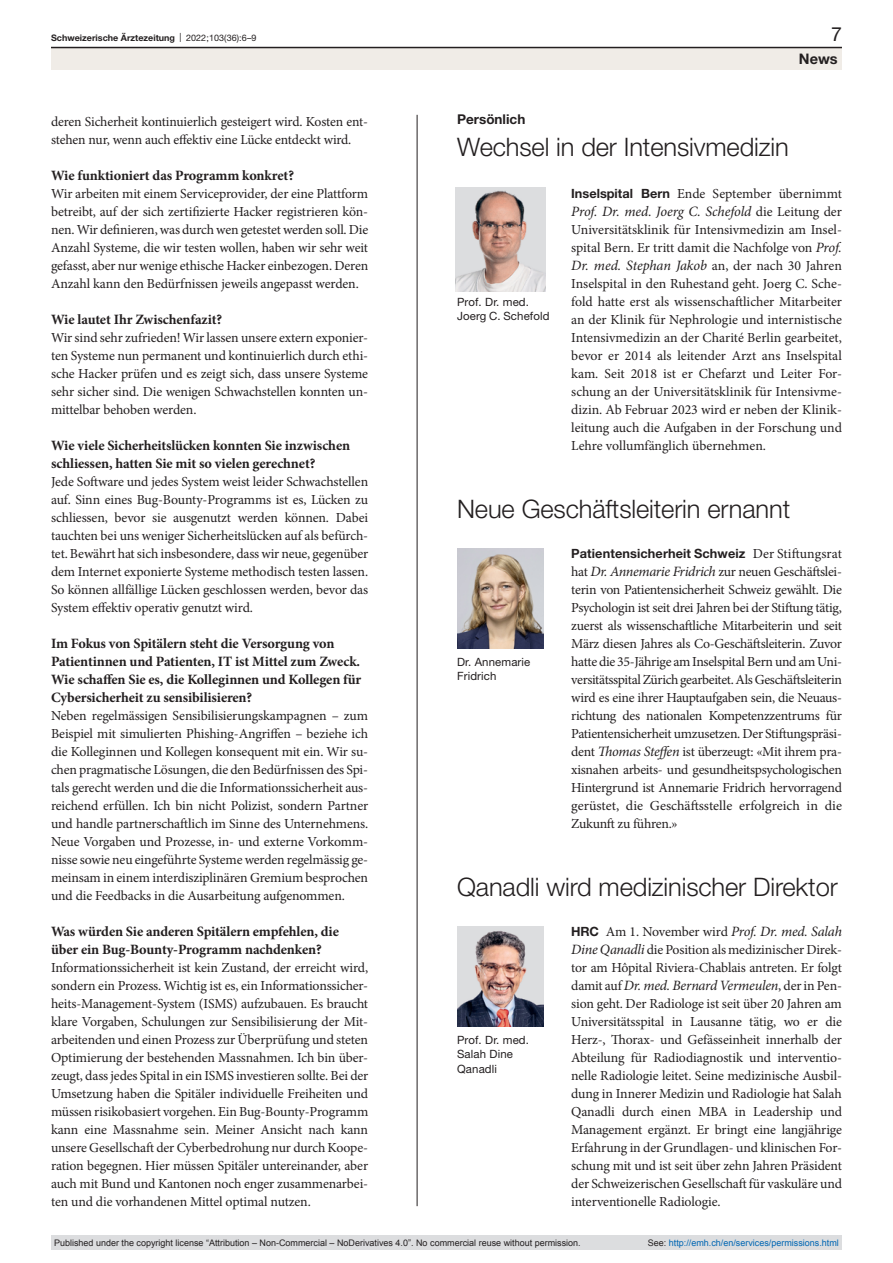
<style>
.page{position:relative;width:893px;height:1263px;background:#fff}
.page>*{position:absolute;margin:0;border:0;box-sizing:border-box;transform-origin:0 0}
.article-title-L17{font:300 25.5px "Helvetica Neue LT Pro";letter-spacing:-.005em;color:#231f20}
.t1{font:19.5px "Helvetica Neue LT Pro";color:#231f20}
.t2{font:700 14.55px "Helvetica Neue LT Pro";color:#231f20}
.interview-question{font:700 14.25px/18px "Minion Pro";letter-spacing:-.01em;color:#231f20}
.paragraph{font:italic 14.25px "Minion Pro";letter-spacing:-.01em;color:#231f20}
.interview-answer{font:13.8px/18px "Minion Pro";letter-spacing:-.01em;color:#231f20;text-align:justify}
.paragraph-2{font:13.8px/18px "Minion Pro";letter-spacing:-.005em;color:#231f20;text-align:justify}
.pre-heading{font:700 13.5px "Helvetica Neue LT Pro";color:#231f20}
.paragraph-3{font:700 12.75px "Helvetica Neue LT Pro";letter-spacing:.01em;color:#231f20}
.figure-caption{font:11.4px/14.2px "Helvetica Neue LT Pro";letter-spacing:.01em;color:#231f20}
.t3{font:9px "Arial";color:#231f20}
.t4{font:9px "Arial";color:#0066b3}
.t5{font:700 9px "Helvetica Neue LT Pro";color:#231f20}
.s1{font-weight:400}
.s2{font-family:"Helvetica Neue LT Pro";font-weight:700;font-size:12.75px}
.s3{font-style:normal;font-size:13.8px}
.s4{font-style:italic;font-size:14.25px}
.s5{font-family:"Minion Pro";font-weight:400;font-size:13.8px}
.s6{font-family:"Helvetica Neue LT Pro";font-weight:700;font-style:normal;font-size:12.75px}
.s7{color:#231f20}
</style>
<div class="page">
<hr style="left:417px;top:115px;width:1px;height:1091px;background:#231f20">
<img style="left:455px;top:187px;width:91px;height:105px">
<img style="left:457px;top:926px;width:87px;height:100px">
<img style="left:457px;top:548px;width:87px;height:100px">
<div style="left:51px;top:48px;width:791px;height:22px;background:#f0ece7"></div>
<hr style="left:51px;top:47px;width:791px;height:1px;background:#231f20">
<div style="left:51px;top:1235px;width:791px;height:15px;background:#dcdddf"></div>
<p class="t5" style="left:51px;top:32px;width:207px">Schweizerische Ärztezeitung <span class="s1">| 2022;103(36):6–9</span></p>
<h2 class="t1" style="left:831px;top:22px;width:12px">7</h2>
<p class="interview-answer" style="left:51px;top:113px;width:319px">deren Sicherheit kontinuierlich gesteigert wird. Kosten ent&shy;stehen nur, wenn auch effektiv eine Lücke entdeckt wird.</p>
<p class="interview-question" style="left:51px;top:166px;width:244px">Wie funktioniert das Programm konkret?</p>
<p class="interview-answer" style="left:51px;top:185px;width:319px">Wir arbeiten mit einem Serviceprovider, der eine Plattform betreibt, auf der sich zertifizierte Hacker registrieren kön&shy;nen. Wir definieren, was durch wen getestet werden soll. Die Anzahl Systeme, die wir testen wollen, haben wir sehr weit gefasst, aber nur wenige ethische Hacker einbezogen. Deren Anzahl kann den Bedürfnissen jeweils angepasst werden.</p>
<p class="interview-question" style="left:51px;top:310px;width:173px">Wie lautet Ihr Zwischenfazit?</p>
<p class="interview-answer" style="left:51px;top:329px;width:319px">Wir sind sehr zufrieden! Wir lassen unsere extern exponier&shy;ten Systeme nun permanent und kontinuierlich durch ethi&shy;sche Hacker prüfen und es zeigt sich, dass unsere Systeme sehr sicher sind. Die wenigen Schwachstellen konnten un&shy;mittelbar behoben werden.</p>
<p class="interview-question" style="left:51px;top:436px;width:301px">Wie viele Sicherheitslücken konnten Sie inzwischen schliessen, hatten Sie mit so vielen gerechnet?</p>
<p class="interview-answer" style="left:51px;top:473px;width:319px">Jede Software und jedes System weist leider Schwachstellen auf. Sinn eines Bug-Bounty-Programms ist es, Lücken zu schliessen, bevor sie ausgenutzt werden können. Dabei tauchten bei uns weniger Sicherheitslücken auf als befürch&shy;tet. Bewährt hat sich insbesondere, dass wir neue, gegenüber dem Internet exponierte Systeme methodisch testen lassen.<br>So können allfällige Lücken geschlossen werden, bevor das System effektiv operativ genutzt wird.</p>
<p class="interview-question" style="left:51px;top:634px;width:312px">Im Fokus von Spitälern steht die Versorgung von Patientinnen und Patienten, IT ist Mittel zum Zweck.<br>Wie schaffen Sie es, die Kolleginnen und Kollegen für Cybersicherheit zu sensibilisieren?</p>
<p class="interview-answer" style="left:51px;top:707px;width:319px">Neben regelmässigen Sensibilisierungskampagnen – zum Beispiel mit simulierten Phishing-Angriffen – beziehe ich die Kolleginnen und Kollegen konsequent mit ein. Wir su&shy;chen pragmatische Lösungen, die den Bedürfnissen des Spi&shy;tals gerecht werden und die die Informationssicherheit aus&shy;reichend erfüllen. Ich bin nicht Polizist, sondern Partner und handle partnerschaftlich im Sinne des Unternehmens.<br>Neue Vorgaben und Prozesse, in- und externe Vorkomm&shy;nisse sowie neu eingeführte Systeme werden regelmässig ge&shy;meinsam in einem interdisziplinären Gremium besprochen und die Feedbacks in die Ausarbeitung aufgenommen.</p>
<p class="interview-question" style="left:51px;top:922px;width:289px">Was würden Sie anderen Spitälern empfehlen, die über ein Bug-Bounty-Programm nachdenken?</p>
<p class="interview-answer" style="left:51px;top:959px;width:319px">Informationssicherheit ist kein Zustand, der erreicht wird, sondern ein Prozess. Wichtig ist es, ein Informationssicher&shy;heits-Management-System (ISMS) aufzubauen. Es braucht klare Vorgaben, Schulungen zur Sensibilisierung der Mit&shy;arbeitenden und einen Prozess zur Überprüfung und steten Optimierung der bestehenden Massnahmen. Ich bin über&shy;zeugt, dass jedes Spital in ein ISMS investieren sollte. Bei der Umsetzung haben die Spitäler individuelle Freiheiten und müssen risikobasiert vorgehen. Ein Bug-Bounty-Programm kann eine Massnahme sein. Meiner Ansicht nach kann unsere Gesellschaft der Cyberbedrohung nur durch Koope&shy;ration begegnen. Hier müssen Spitäler untereinander, aber auch mit Bund und Kantonen noch enger zusammenarbei&shy;ten und die vorhandenen Mittel optimal nutzen.</p>
<p class="t2" style="left:799px;top:49px;width:40px">News</p>
<p class="pre-heading" style="left:457px;top:111px;width:70px">Persönlich</p>
<p class="article-title-L17" style="left:457px;top:132px;width:333px">Wechsel in der Intensivmedizin</p>
<p class="figure-caption" style="left:457px;top:295px;width:94px">Prof. Dr. med.<br>Joerg C. Schefold</p>
<p class="paragraph-2" style="left:571px;top:185px;width:272px"><span class="s2">Inselspital Bern</span> Ende September übernimmt</p>
<p class="paragraph" style="left:571px;top:202px;width:272px">Prof. Dr. med. Joerg C. Schefold <span class="s3">die Leitung der</span></p>
<p class="paragraph-2" style="left:571px;top:221px;width:272px">Universitätsklinik für Intensivmedizin am Insel&shy;spital Bern. Er tritt damit die Nachfolge von <span class="s4">Prof.</span></p>
<p class="paragraph" style="left:571px;top:256px;width:272px">Dr. med. Stephan Jakob <span class="s3">an, der nach 30 Jahren</span></p>
<p class="paragraph-2" style="left:571px;top:275px;width:272px">Inselspital in den Ruhestand geht. Joerg C. Sche&shy;fold hatte erst als wissenschaftlicher Mitarbeiter an der Klinik für Nephrologie und internistische Intensivmedizin an der Charité Berlin gearbeitet, bevor er 2014 als leitender Arzt ans Inselspital kam. Seit 2018 ist er Chefarzt und Leiter For&shy;schung an der Universitätsklinik für Intensivme&shy;dizin. Ab Februar 2023 wird er neben der Klinik&shy;leitung auch die Aufgaben in der Forschung und Lehre vollumfänglich übernehmen.</p>
<p class="article-title-L17" style="left:457px;top:493px;width:335px">Neue Geschäftsleiterin ernannt</p>
<p class="figure-caption" style="left:457px;top:655px;width:75px">Dr. Annemarie<br>Fridrich</p>
<p class="paragraph-3" style="left:571px;top:546px;width:272px">Patientensicherheit Schweiz <span class="s5">Der Stiftungsrat</span></p>
<p class="paragraph-2" style="left:571px;top:563px;width:272px">hat <span class="s4">Dr. Annemarie Fridrich</span> zur neuen Geschäftslei&shy;terin von Patientensicherheit Schweiz gewählt. Die Psychologin ist seit drei Jahren bei der Stiftung tätig, zuerst als wissenschaftliche Mitarbeiterin und seit März diesen Jahres als Co-Geschäftsleiterin. Zuvor hatte die 35-Jährige am Inselspital Bern und am Uni&shy;versitätsspital Zürich gearbeitet. Als Geschäftsleiterin wird es eine ihrer Hauptaufgaben sein, die Neuaus&shy;richtung des nationalen Kompetenzzentrums für Patientensicherheit umzusetzen. Der Stiftungspräsi&shy;dent <span class="s4">Thomas Steffen</span> ist überzeugt: «Mit ihrem pra&shy;xisnahen arbeits- und gesundheitspsychologischen Hintergrund ist Annemarie Fridrich hervorragend gerüstet, die Geschäftsstelle erfolgreich in die Zukunft zu führen.»</p>
<p class="article-title-L17" style="left:457px;top:871px;width:382px">Qanadli wird medizinischer Direktor</p>
<p class="figure-caption" style="left:457px;top:1033px;width:73px">Prof. Dr. med.<br>Salah Dine<br>Qanadli</p>
<p class="paragraph" style="left:571px;top:922px;width:272px"><span class="s6">HRC</span> <span class="s3">Am 1. November wird</span> Prof. Dr. med. Salah</p>
<p class="paragraph-2" style="left:571px;top:941px;width:272px"><span class="s4">Dine Qanadli</span> die Position als medizinischer Direk&shy;tor am Hôpital Riviera-Chablais antreten. Er folgt</p>
<p class="paragraph" style="left:571px;top:976px;width:272px"><span class="s3">damit auf</span> Dr. med. Bernard Vermeulen<span class="s3">, der in Pen-</span></p>
<p class="paragraph-2" style="left:571px;top:995px;width:272px">sion geht. Der Radiologe ist seit über 20 Jahren am Universitätsspital in Lausanne tätig, wo er die Herz-, Thorax- und Gefässeinheit innerhalb der Abteilung für Radiodiagnostik und interventio&shy;nelle Radiologie leitet. Seine medizinische Ausbil&shy;dung in Innerer Medizin und Radiologie hat Salah Qanadli durch einen MBA in Leadership und Management ergänzt. Er bringt eine langjährige Erfahrung in der Grundlagen- und klinischen For&shy;schung mit und ist seit über zehn Jahren Präsident der Schweizerischen Gesellschaft für vaskuläre und interventionelle Radiologie.</p>
<p class="t3" style="left:54px;top:1237px;width:528px">Published under the copyright license “Attribution – Non-Commercial – NoDerivatives 4.0”. No commercial reuse without permission.</p>
<p class="t4" style="left:648px;top:1237px;width:193px"><span class="s7">See:</span> http://emh.ch/en/services/permissions.html</p>
</div>
